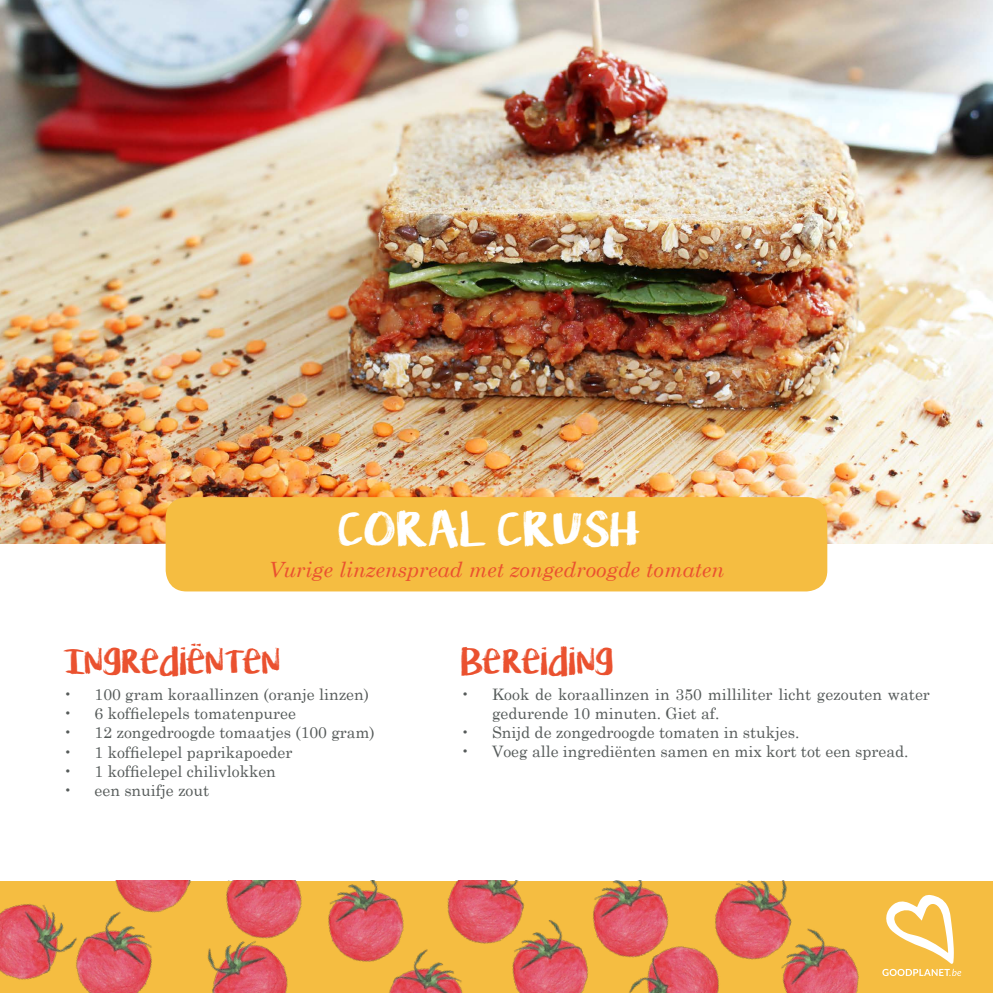
<style>
.page{position:relative;width:993px;height:993px;background:#fff}
.page>*{position:absolute;margin:0;border:0;box-sizing:border-box;transform-origin:0 0}
.t1{font:42px "KG Lifeis Messy";color:#fff}
.t2{font:29.75px "KG Lifeis Messy";color:#ea512f}
.t3{font:italic 21px "Century Schoolbook";color:#ea512f}
.t4{font:15.75px/19.2px "Century Schoolbook";color:#565b5a}
</style>
<div class="page">
<img style="left:0;top:0;width:992px;height:543px">
<div style="left:312px;top:881px;width:680px;height:111px;background:#f5bd41"></div>
<svg style="left:882px;top:894px;width:78px;height:81px"></svg>
<img style="left:0;top:881px;width:89px;height:111px">
<div style="left:166px;top:497px;width:661px;height:94px;background:#f5bd41;border-radius:21px"></div>
<img style="left:695px;top:880px;width:127px;height:102px">
<img style="left:497px;top:907px;width:105px;height:85px">
<img style="left:430px;top:880px;width:125px;height:86px">
<img style="left:602px;top:914px;width:134px;height:78px">
<img style="left:567px;top:880px;width:128px;height:96px">
<img style="left:749px;top:899px;width:141px;height:93px">
<img style="left:89px;top:880px;width:112px;height:25px">
<img style="left:371px;top:927px;width:116px;height:65px">
<img style="left:179px;top:905px;width:133px;height:87px">
<img style="left:46px;top:886px;width:133px;height:106px">
<img style="left:303px;top:880px;width:127px;height:101px">
<img style="left:201px;top:880px;width:127px;height:77px">
<h1 class="t1" style="left:338px;top:497px;width:303px">CORAL CRUSH</h1>
<h3 class="t3" style="left:268px;top:556px;width:457px">Vurige linzenspread met zongedroogde tomaten</h3>
<h2 class="t2" style="left:63px;top:637px;width:218px">INGREDIËNTEN</h2>
<h2 class="t2" style="left:460px;top:637px;width:154px">BEREIDING</h2>
<p class="t4" style="left:63px;top:683px;width:307px">• 100 gram koraallinzen (oranje linzen)</p>
<p class="t4" style="left:63px;top:703px;width:234px">• 6 koffielepels tomatenpuree</p>
<p class="t4" style="left:63px;top:722px;width:313px">• 12 zongedroogde tomaatjes (100 gram)</p>
<p class="t4" style="left:63px;top:741px;width:231px">• 1 koffielepel paprikapoeder</p>
<p class="t4" style="left:63px;top:760px;width:214px">• 1 koffielepel chilivlokken</p>
<p class="t4" style="left:63px;top:780px;width:148px">• een snuifje zout</p>
<p class="t4" style="left:492px;top:683px;width:439px;text-indent:-32px">• Kook de koraallinzen in 350 milliliter licht gezouten water gedurende 10 minuten. Giet af.</p>
<p class="t4" style="left:460px;top:722px;width:340px">• Snijd de zongedroogde tomaten in stukjes.</p>
<p class="t4" style="left:460px;top:741px;width:449px">• Voeg alle ingrediënten samen en mix kort tot een spread.</p>
</div>
